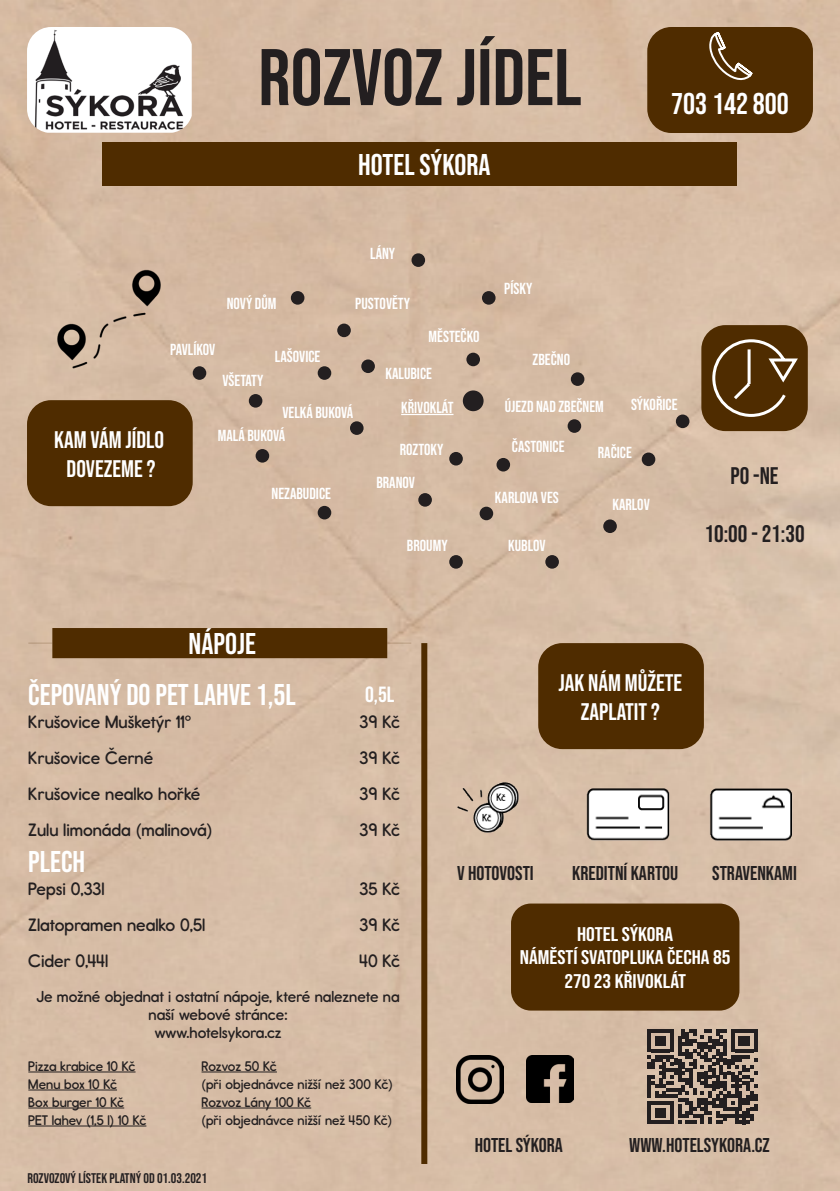
<style>
.page{position:relative;width:840px;height:1191px;background:#fff}
.page>*{position:absolute;margin:0;border:0;box-sizing:border-box;transform-origin:0 0}
.Paragraph_Style_2{font:80px "Bebas Neue";color:#231f20}
.t1{font:30px "Bebas Neue";color:#fff}
.t2{font:24px/28.8px "Bebas Neue";color:#fff;text-align:center}
.t3{font:24px "Bebas Neue";color:#231f20}
.t4{font:22px "Bebas Neue";color:#fff}
.t5{font:20px "Bebas Neue";color:#231f20}
.t6{font:19.8px "Bebas Neue";color:#fff;scale:1.1 1}
.t7{font:18px "Report Sb";color:#231f20}
.t8{font:16px "Bebas Neue";color:#fff}
.t9{font:16px/18px "Report Sb";color:#231f20;text-align:center}
.t10{font:14px "Report Sb";color:#231f20}
.t11{font:14px "Bebas Neue";color:#231f20}
</style>
<div class="page">
<div style="left:0;top:0;width:839px;height:1191px;background:#d7bca5"></div>
<div style="left:647px;top:27px;width:165px;height:106px;background:#4f2c00;border-radius:24px"></div>
<div style="left:27px;top:400px;width:165px;height:106px;background:#4f2c00;border-radius:24px"></div>
<div style="left:103px;top:142px;width:633px;height:44px;background:#4f2c00"></div>
<div style="left:701px;top:325px;width:106px;height:106px;background:#4f2c00;border-radius:24px"></div>
<div style="left:421px;top:643px;width:6px;height:521px;background:#4f2c00"></div>
<svg style="left:28px;top:628px;width:383px;height:30px;background:#5f3d14"></svg>
<img style="left:444px;top:765px;width:102px;height:83px">
<img style="left:695px;top:771px;width:107px;height:83px">
<div style="left:538px;top:643px;width:165px;height:106px;background:#4f2c00;border-radius:24px"></div>
<div style="left:510px;top:903px;width:229px;height:107px;background:#4f2c00;border-radius:20px"></div>
<hr style="left:28px;top:1071px;width:107px;height:1px;background:#231f20">
<hr style="left:28px;top:1089px;width:89px;height:1px;background:#231f20">
<hr style="left:28px;top:1107px;width:96px;height:1px;background:#231f20">
<hr style="left:28px;top:1125px;width:118px;height:1px;background:#231f20">
<img style="left:456px;top:1055px;width:47px;height:48px">
<img style="left:52px;top:264px;width:115px;height:114px">
<img style="left:526px;top:1055px;width:47px;height:47px">
<svg style="left:647px;top:1029px;width:110px;height:95px;background:#6e6158"></svg>
<img style="left:27px;top:27px;width:165px;height:106px">
<hr style="left:401px;top:414px;width:52px;height:1px;background:#fff">
<div style="left:462px;top:390px;width:21px;height:21px;background:#231f20;border-radius:50%"></div>
<div style="left:481px;top:291px;width:14px;height:14px;background:#231f20;border-radius:50%"></div>
<div style="left:411px;top:253px;width:14px;height:14px;background:#231f20;border-radius:50%"></div>
<div style="left:291px;top:291px;width:13px;height:14px;background:#231f20;border-radius:50%"></div>
<div style="left:192px;top:366px;width:14px;height:14px;background:#231f20;border-radius:50%"></div>
<div style="left:249px;top:394px;width:13px;height:13px;background:#231f20;border-radius:50%"></div>
<div style="left:317px;top:366px;width:14px;height:14px;background:#231f20;border-radius:50%"></div>
<div style="left:337px;top:323px;width:13px;height:14px;background:#231f20;border-radius:50%"></div>
<div style="left:361px;top:359px;width:13px;height:14px;background:#231f20;border-radius:50%"></div>
<div style="left:350px;top:421px;width:13px;height:14px;background:#231f20;border-radius:50%"></div>
<div style="left:255px;top:449px;width:14px;height:13px;background:#231f20;border-radius:50%"></div>
<div style="left:466px;top:353px;width:13px;height:13px;background:#231f20;border-radius:50%"></div>
<div style="left:317px;top:506px;width:14px;height:13px;background:#231f20;border-radius:50%"></div>
<div style="left:418px;top:493px;width:13px;height:13px;background:#231f20;border-radius:50%"></div>
<div style="left:449px;top:452px;width:13px;height:13px;background:#231f20;border-radius:50%"></div>
<div style="left:567px;top:419px;width:14px;height:14px;background:#231f20;border-radius:50%"></div>
<div style="left:570px;top:372px;width:14px;height:14px;background:#231f20;border-radius:50%"></div>
<div style="left:496px;top:458px;width:14px;height:13px;background:#231f20;border-radius:50%"></div>
<div style="left:641px;top:452px;width:14px;height:14px;background:#231f20;border-radius:50%"></div>
<div style="left:675px;top:414px;width:14px;height:14px;background:#231f20;border-radius:50%"></div>
<div style="left:479px;top:506px;width:14px;height:14px;background:#231f20;border-radius:50%"></div>
<div style="left:449px;top:555px;width:13px;height:13px;background:#231f20;border-radius:50%"></div>
<div style="left:545px;top:555px;width:13px;height:13px;background:#231f20;border-radius:50%"></div>
<div style="left:603px;top:519px;width:13px;height:14px;background:#231f20;border-radius:50%"></div>
<svg style="left:709px;top:32px;width:44px;height:49px"></svg>
<svg style="left:712px;top:339px;width:86px;height:78px"></svg>
<hr style="left:201px;top:1071px;width:76px;height:1px;background:#231f20">
<hr style="left:201px;top:1107px;width:110px;height:1px;background:#231f20">
<img style="left:566px;top:765px;width:120px;height:83px">
<p class="Paragraph_Style_2" style="left:258px;top:32px;width:324px">ROZVOZ JÍDEL</p>
<p class="t1" style="left:358px;top:148px;width:134px">HOTEL SÝKORA</p>
<p class="t8" style="left:370px;top:245px;width:27px">LÁNY</p>
<p class="t8" style="left:226px;top:295px;width:51px">NOVÝ DŮM</p>
<p class="t8" style="left:355px;top:295px;width:56px">PUSTOVĚTY</p>
<p class="t8" style="left:504px;top:280px;width:30px">PÍSKY</p>
<p class="t8" style="left:170px;top:340px;width:47px">PAVLÍKOV</p>
<p class="t8" style="left:275px;top:348px;width:47px">LAŠOVICE</p>
<p class="t8" style="left:428px;top:327px;width:52px">MĚSTEČKO</p>
<p class="t8" style="left:532px;top:351px;width:39px">ZBEČNO</p>
<p class="t8" style="left:222px;top:372px;width:42px">VŠETATY</p>
<p class="t8" style="left:385px;top:364px;width:48px">KALUBICE</p>
<p class="t1" style="left:671px;top:87px;width:119px">703 142 800</p>
<p class="t2" style="left:54px;top:425px;width:111px">KAM VÁM JÍDLO</p>
<p class="t2" style="left:67px;top:453px;width:90px">DOVEZEME ?</p>
<p class="t8" style="left:282px;top:403px;width:72px">VELKÁ BUKOVÁ</p>
<p class="t8" style="left:218px;top:426px;width:69px">MALÁ BUKOVÁ</p>
<p class="t8" style="left:271px;top:485px;width:61px">NEZABUDICE</p>
<p class="t8" style="left:630px;top:395px;width:48px">SÝKOŘICE</p>
<p class="t8" style="left:597px;top:444px;width:35px">RAČICE</p>
<p class="t8" style="left:401px;top:398px;width:54px">KŘIVOKLÁT</p>
<p class="t8" style="left:504px;top:397px;width:101px">ÚJEZD NAD ZBEČNEM</p>
<p class="t8" style="left:399px;top:441px;width:45px">ROZTOKY</p>
<p class="t8" style="left:511px;top:437px;width:54px">ČASTONICE</p>
<p class="t8" style="left:376px;top:473px;width:40px">BRANOV</p>
<p class="t8" style="left:494px;top:488px;width:65px">KARLOVA VES</p>
<p class="t8" style="left:407px;top:536px;width:42px">BROUMY</p>
<p class="t8" style="left:508px;top:536px;width:39px">KUBLOV</p>
<p class="t8" style="left:612px;top:495px;width:39px">KARLOV</p>
<p class="t3" style="left:730px;top:462px;width:50px">PO -NE</p>
<p class="t3" style="left:704px;top:519px;width:101px">10:00 - 21:30</p>
<p class="t1" style="left:188px;top:627px;width:69px">NÁPOJE</p>
<p class="t1" style="left:28px;top:678px;width:269px">ČEPOVANÝ DO PET LAHVE 1,5L</p>
<p class="t7" style="left:28px;top:711px;width:164px">Krušovice Mušketýr 11°</p>
<p class="t7" style="left:28px;top:747px;width:126px">Krušovice Černé</p>
<p class="t7" style="left:28px;top:783px;width:174px">Krušovice nealko hořké</p>
<p class="t7" style="left:28px;top:819px;width:186px">Zulu limonáda (malinová)</p>
<p class="t4" style="left:365px;top:682px;width:31px">0,5L</p>
<p class="t7" style="left:359px;top:711px;width:42px">39 Kč</p>
<p class="t7" style="left:359px;top:747px;width:42px">39 Kč</p>
<p class="t7" style="left:359px;top:783px;width:42px">39 Kč</p>
<p class="t7" style="left:359px;top:819px;width:42px">39 Kč</p>
<p class="t2" style="left:558px;top:668px;width:125px">JAK NÁM MŮŽETE<br>ZAPLATIT ?</p>
<p class="t1" style="left:28px;top:845px;width:58px">PLECH</p>
<p class="t7" style="left:28px;top:878px;width:78px">Pepsi 0,33l</p>
<p class="t7" style="left:28px;top:914px;width:178px">Zlatopramen nealko 0,5l</p>
<p class="t7" style="left:28px;top:950px;width:81px">Cider 0,44l</p>
<p class="t7" style="left:359px;top:878px;width:42px">35 Kč</p>
<p class="t7" style="left:359px;top:914px;width:42px">39 Kč</p>
<p class="t7" style="left:359px;top:950px;width:42px">40 Kč</p>
<p class="t9" style="left:37px;top:987px;width:364px">Je možné objednat i ostatní nápoje, které naleznete na naší webové stránce:</p>
<p class="t9" style="left:155px;top:1023px;width:128px">www.hotelsykora.cz</p>
<p class="t10" style="left:28px;top:1057px;width:109px">Pizza krabice 10 Kč</p>
<p class="t10" style="left:28px;top:1075px;width:90px">Menu box 10 Kč</p>
<p class="t10" style="left:28px;top:1093px;width:97px">Box burger 10 Kč</p>
<p class="t10" style="left:28px;top:1111px;width:119px">PET lahev (1,5 l) 10 Kč</p>
<p class="t10" style="left:201px;top:1057px;width:77px">Rozvoz 50 Kč</p>
<p class="t10" style="left:201px;top:1075px;width:193px">(při objednávce nižší než 300 Kč)</p>
<p class="t10" style="left:201px;top:1093px;width:111px">Rozvoz Lány 100 Kč</p>
<p class="t10" style="left:201px;top:1111px;width:192px">(při objednávce nižší než 450 Kč)</p>
<p class="t11" style="left:27px;top:1170px;width:181px">ROZVOZOVÝ LÍSTEK PLATNÝ OD 01.03.2021</p>
<p class="t5" style="left:457px;top:861px;width:78px">V HOTOVOSTI</p>
<p class="t5" style="left:572px;top:861px;width:107px">KREDITNÍ KARTOU</p>
<p class="t5" style="left:711px;top:861px;width:86px">STRAVENKAMI</p>
<p class="t6" style="left:577px;top:922px;width:89px">HOTEL SÝKORA</p>
<p class="t6" style="left:519px;top:946px;width:193px">NÁMĚSTÍ SVATOPLUKA ČECHA 85</p>
<p class="t6" style="left:564px;top:970px;width:112px">270 23 KŘIVOKLÁT</p>
<p class="t5" style="left:474px;top:1133px;width:90px">HOTEL SÝKORA</p>
<p class="t5" style="left:628px;top:1133px;width:142px">WWW.HOTELSYKORA.CZ</p>
</div>
